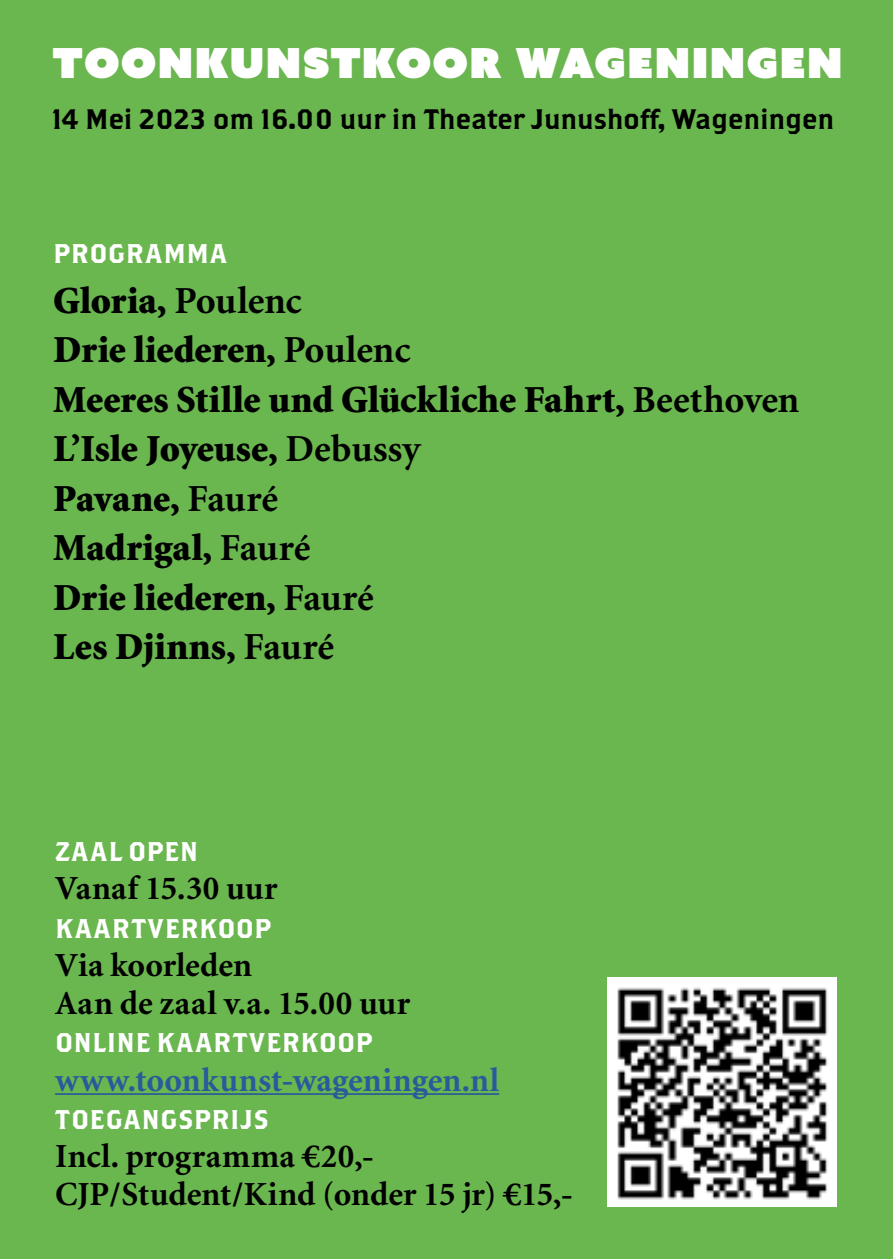
<style>
.page{position:relative;width:893px;height:1259px;background:#6ab64f}
.page>*{position:absolute;margin:0;border:0;box-sizing:border-box;transform-origin:0 0}
.t1{font:41.4px "Azo Sans Uber";letter-spacing:.04em;color:#fff}
.t2{font:900 38.4px/49.5px "Minion";color:#000}
.t3{font:700 33.6px/38.1px "Minion";color:#000}
.t4{font:700 33.6px "Minion";letter-spacing:.005em;color:#275b9b}
.t5{font:28.2px "Brothers OT";letter-spacing:-.01em;color:#000}
.t6{font:27px "Brothers OT";letter-spacing:.03em;color:#fff}
.s1{font-weight:700}
.s2{font-family:"Athelas"}
</style>
<div class="page">
<hr style="left:55px;top:1093px;width:444px;height:2px;background:#275b9b">
<img style="left:607px;top:977px;width:230px;height:229px">
<p class="t1" style="left:52px;top:36px;width:792px">TOONKUNSTKOOR WAGENINGEN</p>
<p class="t5" style="left:52px;top:107px;width:784px">14 Mei 2023 om 16.00 uur in Theater Junushoff, Wageningen</p>
<p class="t6" style="left:53px;top:241px;width:175px">PROGRAMMA</p>
<p class="t2" style="left:53px;top:277px;width:748px">Gloria, <span class="s1">Poulenc<br></span>Drie liederen, <span class="s1">Poulenc<br></span>Meeres Stille und Glückliche Fahrt, <span class="s1">Beethoven<br></span>L’Isle Joyeuse, <span class="s1">Debussy<br></span>Pavane, <span class="s1">Fauré<br></span>Madrigal, <span class="s1">Fauré<br></span>Drie liederen, <span class="s1">Fauré<br></span>Les Djinns, <span class="s1">Fauré</span></p>
<p class="t6" style="left:55px;top:839px;width:145px">ZAAL OPEN</p>
<p class="t3" style="left:55px;top:870px;width:224px">Vanaf 15.30 uur</p>
<p class="t6" style="left:55px;top:916px;width:218px">KAARTVERKOOP</p>
<p class="t3" style="left:55px;top:947px;width:357px">Via koorleden<br>Aan de zaal v.a. 15.00 uur</p>
<p class="t6" style="left:55px;top:1030px;width:319px">ONLINE KAARTVERKOOP</p>
<p class="t4" style="left:55px;top:1062px;width:446px">www.toonkunst-wageningen.nl</p>
<p class="t6" style="left:55px;top:1107px;width:215px">TOEGANGSPRIJS</p>
<p class="t3" style="left:55px;top:1138px;width:519px">Incl. programma <span class="s2">€</span>20,-<br>CJP/Student/Kind (onder 15 jr) <span class="s2">€</span>15,-</p>
</div>
